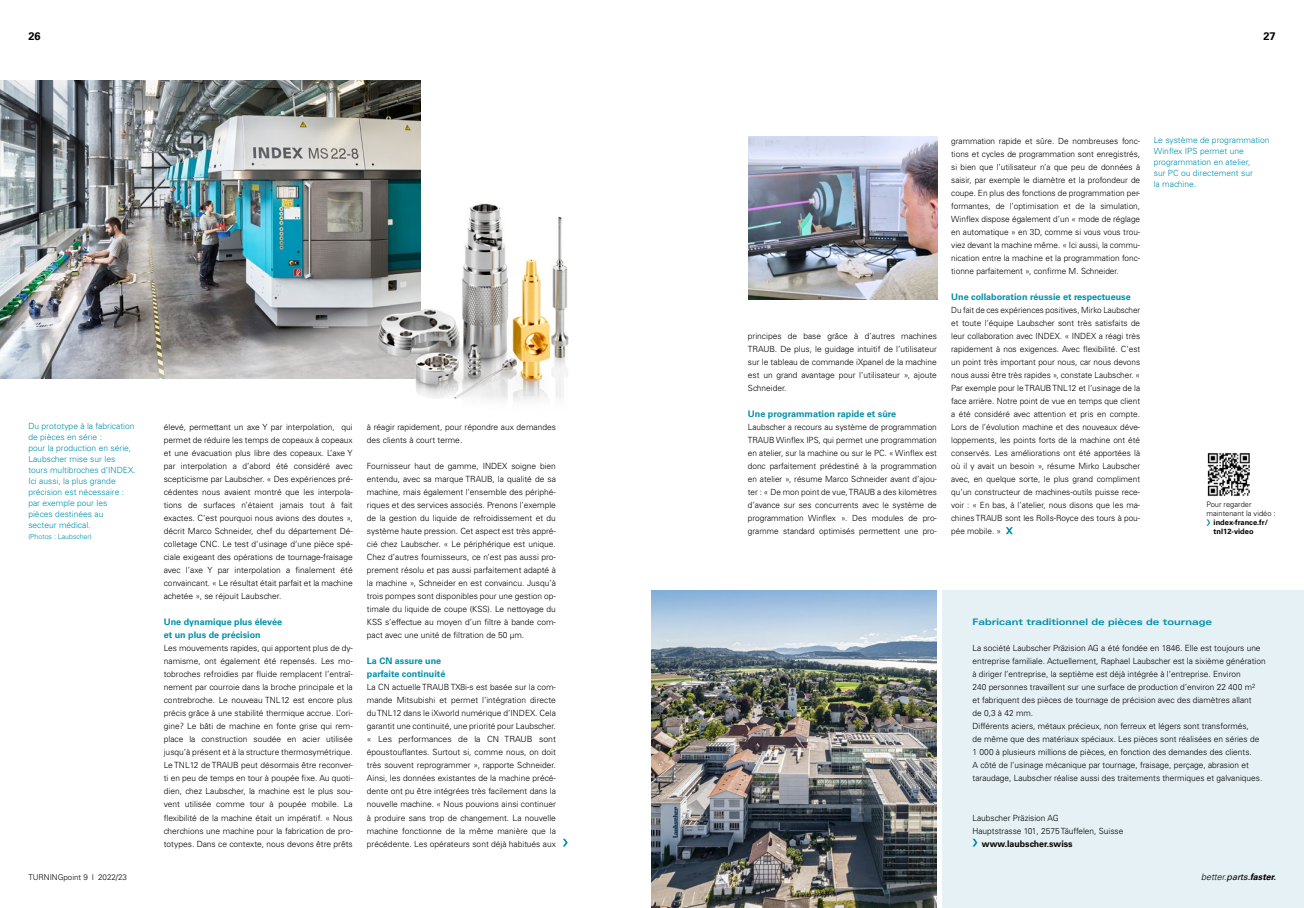
<style>
.page{position:relative;width:1304px;height:908px;background:#fff}
.page>*{position:absolute;margin:0;border:0;box-sizing:border-box;transform-origin:0 0}
.t1{font:700 11px "Univers";color:#000}
.t2{font:700 9px/13px "Univers";color:#008fa8}
.t3{font:700 expanded 9px "Univers";color:#008fa8}
.t4{font:italic 300 9px "Univers";color:#000}
.t5{font:700 9px "Univers";color:#000}
.t6{font:300 8.5px/13px "Univers";color:#000;text-align:justify}
.t7{font:300 8.5px/13px "Univers";color:#000;text-align:justify;scale:.95 1}
.t8{font:300 8.5px/11px "Univers";color:#008fa8}
.t9{font:300 8px "Univers";color:#000}
.t10{font:300 7.5px/9px "Univers";color:#000}
.t11{font:700 7.5px/9px "Univers";color:#000}
.t12{font:300 7px "Univers";color:#008fa8}
.s1{font-weight:400}
.s2{font-weight:700}
</style>
<div class="page">
<img style="left:748px;top:136px;width:189px;height:164px">
<img style="left:652px;top:590px;width:285px;height:317px">
<img style="left:0;top:80px;width:420px;height:298px">
<svg style="left:101px;top:278px;width:276px;height:101px;background:#9b9999"></svg>
<img style="left:377px;top:191px;width:192px;height:204px">
<svg style="left:1006px;top:527px;width:7px;height:7px"></svg>
<div style="left:943px;top:590px;width:361px;height:317px;background:#e6f1f5"></div>
<svg style="left:972px;top:838px;width:5px;height:8px"></svg>
<svg style="left:563px;top:838px;width:5px;height:8px"></svg>
<svg style="left:1206px;top:519px;width:4px;height:6px"></svg>
<img style="left:1207px;top:452px;width:43px;height:45px">
<p class="t1" style="left:28px;top:29px;width:14px">26</p>
<p class="t1" style="left:1263px;top:29px;width:14px">27</p>
<p class="t8" style="left:28px;top:420px;width:109px">Du prototype à la fabrication de pièces en série :<br>pour la production en série,<br>Laubscher mise sur les tours multibroches d’INDEX.<br>Ici aussi, la plus grande précision est nécessaire : par exemple pour les<br>pièces destinées au<br>secteur médical.</p>
<p class="t12" style="left:28px;top:532px;width:65px">(Photos : Laubscher)</p>
<p class="t9" style="left:28px;top:872px;width:100px">TURNINGpoint 9 I 2022/23</p>
<p class="t6" style="left:164px;top:420px;width:191px">élevé, permettant un axe Y par interpolation, qui permet de réduire les temps de copeaux à copeaux et une évacuation plus libre des copeaux. L’axe Y par interpolation a d’abord été considéré avec scepticisme par Laubscher. « Des expériences pré&shy;cédentes nous avaient montré que les interpola&shy;tions de surfaces n’étaient jamais tout à fait exactes. C’est pourquoi nous avions des doutes », décrit Marco Schneider, chef du département Dé&shy;colletage CNC. Le test d’usinage d’une pièce spé&shy;ciale exigeant des opérations de tournage-fraisage avec l’axe Y par interpolation a finalement été convaincant. « Le résultat était parfait et la machine achetée », se réjouit Laubscher.</p>
<p class="t2" style="left:164px;top:615px;width:120px">Une dynamique plus élevée et un plus de précision</p>
<p class="t6" style="left:164px;top:641px;width:190px">Les mouvements rapides, qui apportent plus de dy&shy;namisme, ont également été repensés. Les mo&shy;tobroches refroidies par fluide remplacent l’entraî&shy;nement par courroie dans la broche principale et la contrebroche. Le nouveau TNL12 est encore plus précis grâce à une stabilité thermique accrue. L’ori&shy;gine? Le bâti de machine en fonte grise qui rem&shy;place la construction soudée en acier utilisée jusqu’à présent et à la structure thermosymétrique.<br>Le TNL12 de TRAUB peut désormais être reconver&shy;ti en peu de temps en tour à poupée fixe. Au quoti&shy;dien, chez Laubscher, la machine est le plus sou&shy;vent utilisée comme tour à poupée mobile. La flexibilité de la machine était un impératif. « Nous cherchions une machine pour la fabrication de pro&shy;totypes. Dans ce contexte, nous devons être prêts</p>
<p class="t6" style="left:367px;top:420px;width:190px">à réagir rapidement, pour répondre aux demandes des clients à court terme.</p>
<p class="t6" style="left:367px;top:459px;width:190px">Fournisseur haut de gamme, INDEX soigne bien entendu, avec sa marque TRAUB, la qualité de sa machine, mais également l’ensemble des périphé&shy;riques et des services associés. Prenons l’exemple de la gestion du liquide de refroidissement et du système haute pression. Cet aspect est très appré&shy;cié chez Laubscher. « Le périphérique est unique.<br>Chez d’autres fournisseurs, ce n’est pas aussi pro&shy;prement résolu et pas aussi parfaitement adapté à la machine », Schneider en est convaincu. Jusqu’à trois pompes sont disponibles pour une gestion op&shy;timale du liquide de coupe (KSS). Le nettoyage du KSS s’effectue au moyen d’un filtre à bande com&shy;pact avec une unité de filtration de 50 µm.</p>
<p class="t2" style="left:367px;top:654px;width:80px">La CN assure une parfaite continuité</p>
<p class="t6" style="left:367px;top:680px;width:190px">La CN actuelle TRAUB TX8i-s est basée sur la com&shy;mande Mitsubishi et permet l’intégration directe du TNL12 dans le iXworld numérique d’INDEX. Cela garantit une continuité, une priorité pour Laubscher. « Les performances de la CN TRAUB sont époustouflantes. Surtout si, comme nous, on doit très souvent reprogrammer », rapporte Schneider.<br>Ainsi, les données existantes de la machine précé&shy;dente ont pu être intégrées très facilement dans la nouvelle machine. « Nous pouvions ainsi continuer à produire sans trop de changement. La nouvelle machine fonctionne de la même manière que la précédente. Les opérateurs sont déjà habitués aux</p>
<p class="t6" style="left:748px;top:329px;width:190px">principes de base grâce à d’autres machines TRAUB. De plus, le guidage intuitif de l’utilisateur sur le tableau de commande iXpanel de la machine est un grand avantage pour l’utilisateur », ajoute Schneider.</p>
<p class="t2" style="left:748px;top:407px;width:150px">Une programmation rapide et sûre</p>
<p class="t6" style="left:748px;top:420px;width:190px">Laubscher a recours au système de programmation TRAUB Winflex IPS, qui permet une programmation en atelier, sur la machine ou sur le PC. « Winflex est donc parfaitement prédestiné à la programmation en atelier », résume Marco Schneider avant d’ajou&shy;ter : « De mon point de vue, TRAUB a des kilomètres d’avance sur ses concurrents avec le système de programmation Winflex ». Des modules de pro&shy;gramme standard optimisés permettent une pro-</p>
<p class="t6" style="left:951px;top:134px;width:190px">grammation rapide et sûre. De nombreuses fonc&shy;tions et cycles de programmation sont enregistrés, si bien que l’utilisateur n’a que peu de données à saisir, par exemple le diamètre et la profondeur de coupe. En plus des fonctions de programmation per&shy;formantes, de l’optimisation et de la simulation, Winflex dispose également d’un « mode de réglage en automatique » en 3D, comme si vous vous trou&shy;viez devant la machine même. « Ici aussi, la commu&shy;nication entre la machine et la programmation fonc&shy;tionne parfaitement », confirme M. Schneider.</p>
<p class="t2" style="left:951px;top:290px;width:181px">Une collaboration réussie et respectueuse</p>
<p class="t7" style="left:951px;top:303px;width:200px">Du fait de ces expériences positives, Mirko Laubscher et toute l’équipe Laubscher sont très satisfaits de leur collaboration avec INDEX. « INDEX a réagi très rapidement à nos exigences. Avec flexibilité. C’est un point très important pour nous, car nous devons nous aussi être très rapides », constate Laubscher. « Par exemple pour le TRAUB TNL12 et l’usinage de la face arrière. Notre point de vue en temps que client a été considéré avec attention et pris en compte.<br>Lors de l’évolution machine et des nouveaux déve&shy;loppements, les points forts de la machine ont été conservés. Les améliorations ont été apportées là où il y avait un besoin », résume Mirko Laubscher avec, en quelque sorte, le plus grand compliment qu’un constructeur de machines-outils puisse rece&shy;voir : « En bas, à l’atelier, nous disons que les ma&shy;chines TRAUB sont les Rolls-Royce des tours à pou&shy;pée mobile. »</p>
<p class="t8" style="left:1154px;top:135px;width:117px">Le système de programmation<br>Winflex IPS permet une programmation en atelier,<br>sur PC ou directement sur<br>la machine.</p>
<p class="t10" style="left:1206px;top:500px;width:71px">Pour regarder maintenant la vidéo :</p>
<p class="t11" style="left:1214px;top:518px;width:56px">index-france.fr/ tnl12-video</p>
<p class="t3" style="left:972px;top:616px;width:241px">Fabricant traditionnel de pièces de tournage</p>
<p class="t6" style="left:972px;top:641px;width:295px;text-align:left">La société Laubscher Präzision AG a été fondée en 1846. Elle est toujours une entreprise familiale. Actuellement, Raphael Laubscher est la sixième génération à diriger l’entreprise, la septième est déjà intégrée à l’entreprise. Environ<br>240 personnes travaillent sur une surface de production d’environ 22 400 m<sup>2<br></sup>et fabriquent des pièces de tournage de précision avec des diamètres allant<br>de 0,3 à 42 mm.<br>Différents aciers, métaux précieux, non ferreux et légers sont transformés,<br>de même que des matériaux spéciaux. Les pièces sont réalisées en séries de 1 000 à plusieurs millions de pièces, en fonction des demandes des clients.<br>A côté de l’usinage mécanique par tournage, fraisage, perçage, abrasion et taraudage, Laubscher réalise aussi des traitements thermiques et galvaniques.</p>
<p class="t6" style="left:972px;top:810px;width:152px">Laubscher Präzision AG<br>Hauptstrasse 101, 2575 Täuffelen, Suisse</p>
<p class="t5" style="left:982px;top:837px;width:92px">www.laubscher.swiss</p>
<p class="t4" style="left:1201px;top:871px;width:76px">better.<span class="s1">parts.</span><span class="s2">faster.</span></p>
</div>
